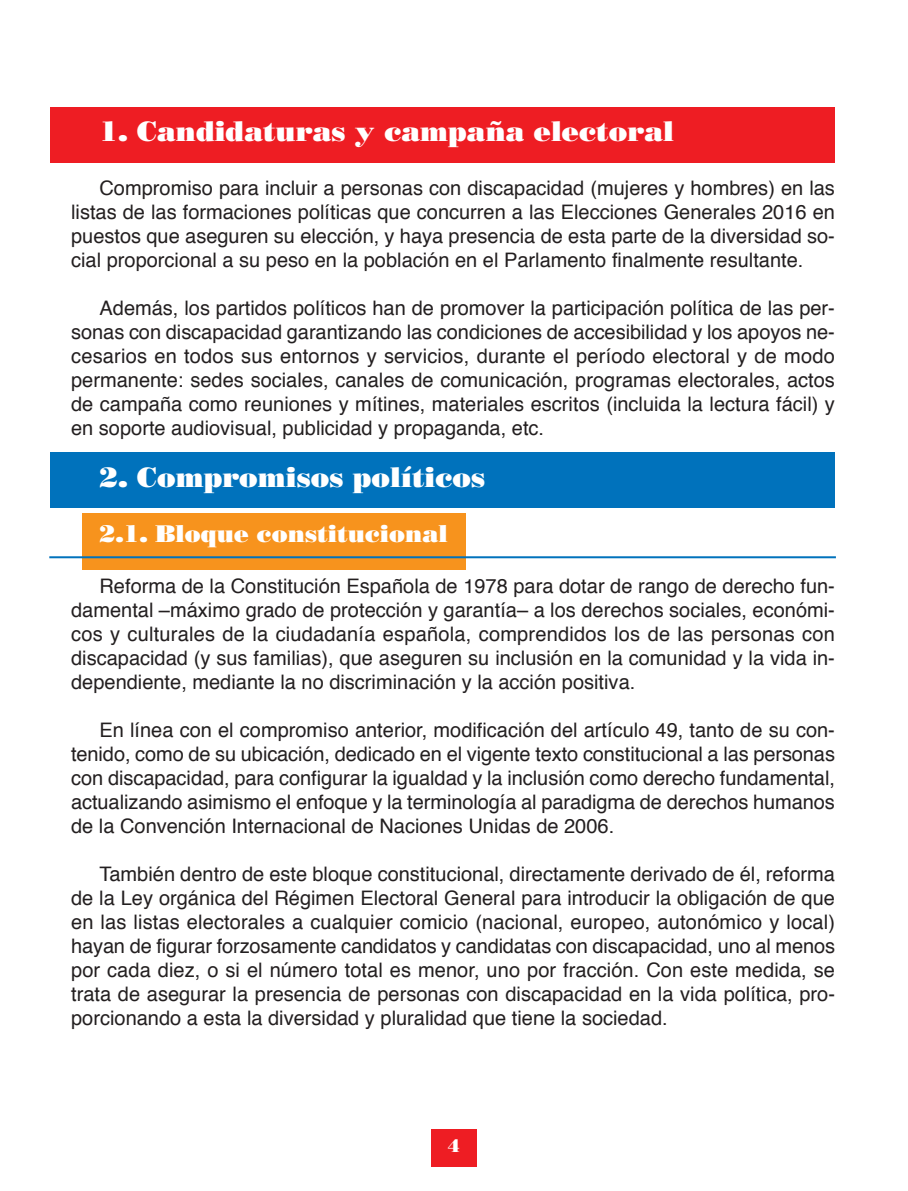
<style>
.page{position:relative;width:908px;height:1191px;background:#fff}
.page>*{position:absolute;margin:0;border:0;box-sizing:border-box;transform-origin:0 0}
.t1{font:28px "Bodoni Std Poster";color:#fff}
.t2{font:24px "Bodoni Std Poster";color:#fff}
.t3{font:20px/24px "Helvetica";color:#231f20;text-align:justify}
.t4{font:18px "Bodoni Std Poster";color:#fff}
</style>
<div class="page">
<div style="left:82px;top:513px;width:384px;height:57px;background:#f7931d"></div>
<div style="left:50px;top:107px;width:784px;height:56px;background:#ee1d23"></div>
<div style="left:50px;top:452px;width:784px;height:56px;background:#0072bc"></div>
<div style="left:431px;top:1129px;width:46px;height:37px;background:#ee1d23"></div>
<hr style="left:49px;top:556px;width:786px;height:2px;background:#0072bc">
<h1 class="t1" style="left:99px;top:115px;width:575px">1. Candidaturas y campaña electoral</h1>
<p class="t3" style="left:71px;top:177px;width:765px;text-indent:28px">Compromiso para incluir a personas con discapacidad (mujeres y hombres) en las listas de las formaciones políticas que concurren a las Elecciones Generales 2016 en puestos que aseguren su elección, y haya presencia de esta parte de la diversidad so&shy;cial proporcional a su peso en la población en el Parlamento finalmente resultante.</p>
<p class="t3" style="left:71px;top:297px;width:765px;text-indent:28px">Además, los partidos políticos han de promover la participación política de las per&shy;sonas con discapacidad garantizando las condiciones de accesibilidad y los apoyos ne&shy;cesarios en todos sus entornos y servicios, durante el período electoral y de modo permanente: sedes sociales, canales de comunicación, programas electorales, actos de campaña como reuniones y mítines, materiales escritos (incluida la lectura fácil) y en soporte audiovisual, publicidad y propaganda, etc.</p>
<h1 class="t1" style="left:99px;top:461px;width:387px">2. Compromisos políticos</h1>
<p class="t2" style="left:99px;top:519px;width:349px">2.1. Bloque constitucional</p>
<p class="t3" style="left:71px;top:575px;width:765px;text-indent:28px">Reforma de la Constitución Española de 1978 para dotar de rango de derecho fun&shy;damental –máximo grado de protección y garantía– a los derechos sociales, económi&shy;cos y culturales de la ciudadanía española, comprendidos los de las personas con discapacidad (y sus familias), que aseguren su inclusión en la comunidad y la vida in&shy;dependiente, mediante la no discriminación y la acción positiva.</p>
<p class="t3" style="left:71px;top:719px;width:765px;text-indent:28px">En línea con el compromiso anterior, modificación del artículo 49, tanto de su con&shy;tenido, como de su ubicación, dedicado en el vigente texto constitucional a las personas con discapacidad, para configurar la igualdad y la inclusión como derecho fundamental, actualizando asimismo el enfoque y la terminología al paradigma de derechos humanos de la Convención Internacional de Naciones Unidas de 2006.</p>
<p class="t3" style="left:71px;top:863px;width:765px;text-indent:28px">También dentro de este bloque constitucional, directamente derivado de él, reforma de la Ley orgánica del Régimen Electoral General para introducir la obligación de que en las listas electorales a cualquier comicio (nacional, europeo, autonómico y local) hayan de figurar forzosamente candidatos y candidatas con discapacidad, uno al menos por cada diez, o si el número total es menor, uno por fracción. Con este medida, se trata de asegurar la presencia de personas con discapacidad en la vida política, pro&shy;porcionando a esta la diversidad y pluralidad que tiene la sociedad.</p>
<p class="t4" style="left:447px;top:1135px;width:14px">4</p>
</div>
